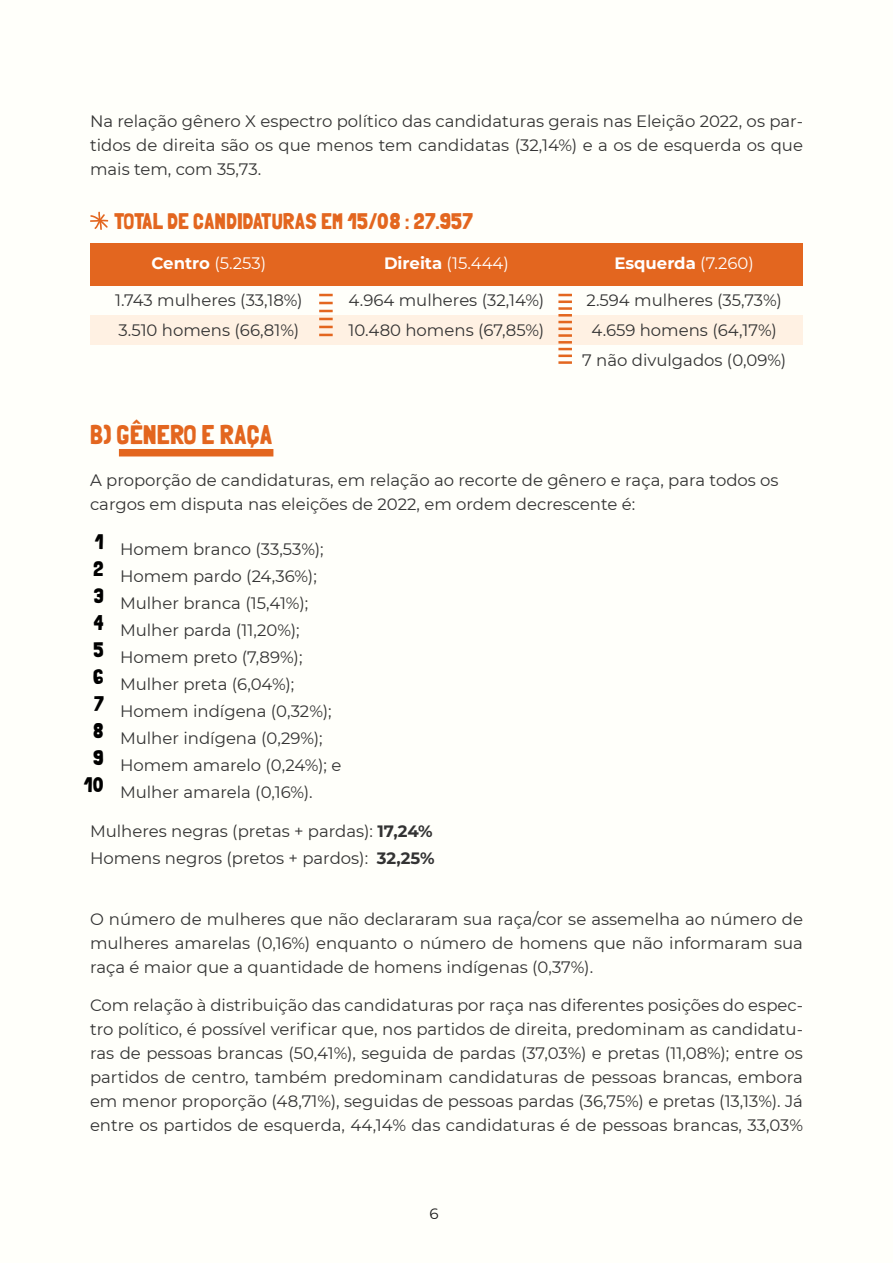
<style>
.page{position:relative;width:893px;height:1263px;background:#fffffa}
.page>*{position:absolute;margin:0;border:0;box-sizing:border-box;transform-origin:0 0}
.t1{font:27px "Folk solid";color:#e3661f}
.t2{font:22.5px "Folk solid";color:#e3661f}
.t3{font:21px/27px "Folk solid";color:#000;text-align:center}
.t4{font:16.5px/24px "Montserrat";color:#333}
.t5{font:16.5px "Montserrat";color:#fff}
.t6{font:700 16.5px "Montserrat";color:#fff}
.t7{font:15px "Montserrat";color:#1a1a1a}
.s1{font-weight:700}
.s2{font-weight:400}
</style>
<div class="page">
<div style="left:90px;top:315px;width:713px;height:29px;background:#fff1e3"></div>
<div style="left:90px;top:244px;width:713px;height:42px;background:#e3661f"></div>
<svg style="left:90px;top:211px;width:19px;height:19px"></svg>
<svg style="left:319px;top:294px;width:14px;height:2px"></svg>
<svg style="left:319px;top:302px;width:14px;height:2px"></svg>
<svg style="left:319px;top:310px;width:14px;height:2px"></svg>
<svg style="left:319px;top:318px;width:14px;height:2px"></svg>
<svg style="left:319px;top:326px;width:14px;height:2px"></svg>
<svg style="left:319px;top:334px;width:14px;height:2px"></svg>
<svg style="left:558px;top:294px;width:14px;height:2px"></svg>
<hr style="left:558px;top:300px;width:14px;height:3px;background:#e3661f">
<hr style="left:558px;top:307px;width:14px;height:3px;background:#e3661f">
<hr style="left:558px;top:314px;width:14px;height:3px;background:#e3661f">
<svg style="left:558px;top:321px;width:14px;height:2px"></svg>
<hr style="left:558px;top:327px;width:14px;height:3px;background:#e3661f">
<hr style="left:558px;top:334px;width:14px;height:3px;background:#e3661f">
<hr style="left:558px;top:341px;width:14px;height:3px;background:#e3661f">
<svg style="left:558px;top:348px;width:14px;height:9px"></svg>
<hr style="left:558px;top:361px;width:14px;height:3px;background:#e3661f">
<div style="left:119px;top:449px;width:154px;height:7px;background:#e3661f"></div>
<p class="t4" style="left:90px;top:109px;width:714px;text-align:justify">Na relação gênero X espectro político das candidaturas gerais nas Eleição 2022, os par&shy;tidos de direita são os que menos tem candidatas (32,14%) e a os de esquerda os que mais tem, com 35,73.</p>
<h2 class="t2" style="left:114px;top:208px;width:360px">TOTAL DE CANDIDATURAS EM 15/08 : 27.957</h2>
<p class="t5" style="left:151px;top:252px;width:116px"><span class="s1">Centro</span> (5.253)</p>
<p class="t4" style="left:115px;top:285px;width:189px;line-height:30px">1.743 mulheres (33,18%)<br>3.510 homens (66,81%)</p>
<p class="t5" style="left:384px;top:252px;width:126px"><span class="s1">Direita</span> (15.444)</p>
<p class="t4" style="left:349px;top:285px;width:197px;line-height:30px">4.964 mulheres (32,14%)<br>10.480 homens (67,85%)</p>
<p class="t6" style="left:614px;top:251px;width:141px">Esquerda <span class="s2">(7.260)</span></p>
<p class="t4" style="left:582px;top:285px;width:206px;line-height:30px;text-align:center">2.594 mulheres (35,73%)<br>4.659 homens (64,17%)<br>7 não divulgados (0,09%)</p>
<h1 class="t1" style="left:90px;top:418px;width:184px">B) GÊNERO E RAÇA</h1>
<p class="t4" style="left:90px;top:467px;width:690px">A proporção de candidaturas, em relação ao recorte de gênero e raça, para todos os cargos em disputa nas eleições de 2022, em ordem decrescente é:</p>
<p class="t4" style="left:120px;top:535px;width:223px;line-height:27px">Homem branco (33,53%);<br>Homem pardo (24,36%);<br>Mulher branca (15,41%);<br>Mulher parda (11,20%);<br>Homem preto (7,89%);<br>Mulher preta (6,04%);<br>Homem indígena (0,32%);<br>Mulher indígena (0,29%);<br>Homem amarelo (0,24%); e<br>Mulher amarela (0,16%).</p>
<p class="t4" style="left:90px;top:817px;width:346px;line-height:27px">Mulheres negras (pretas + pardas): <span class="s1">17,24%<br></span>Homens negros (pretos + pardos): <span class="s1">32,25%</span></p>
<p class="t3" style="left:84px;top:527px;width:22px">1<br>2<br>3<br>4<br>5<br>6<br>7<br>8<br>9<br>10</p>
<p class="t4" style="left:90px;top:907px;width:714px;text-align:justify">O número de mulheres que não declararam sua raça/cor se assemelha ao número de mulheres amarelas (0,16%) enquanto o número de homens que não informaram sua raça é maior que a quantidade de homens indígenas (0,37%).</p>
<p class="t4" style="left:90px;top:992px;width:714px;text-align:justify">Com relação à distribuição das candidaturas por raça nas diferentes posições do espec&shy;tro político, é possível verificar que, nos partidos de direita, predominam as candidatu&shy;ras de pessoas brancas (50,41%), seguida de pardas (37,03%) e pretas (11,08%); entre os partidos de centro, também predominam candidaturas de pessoas brancas, embora em menor proporção (48,71%), seguidas de pessoas pardas (36,75%) e pretas (13,13%). Já entre os partidos de esquerda, 44,14% das candidaturas é de pessoas brancas, 33,03%</p>
<p class="t7" style="left:429px;top:1203px;width:11px">6</p>
</div>
